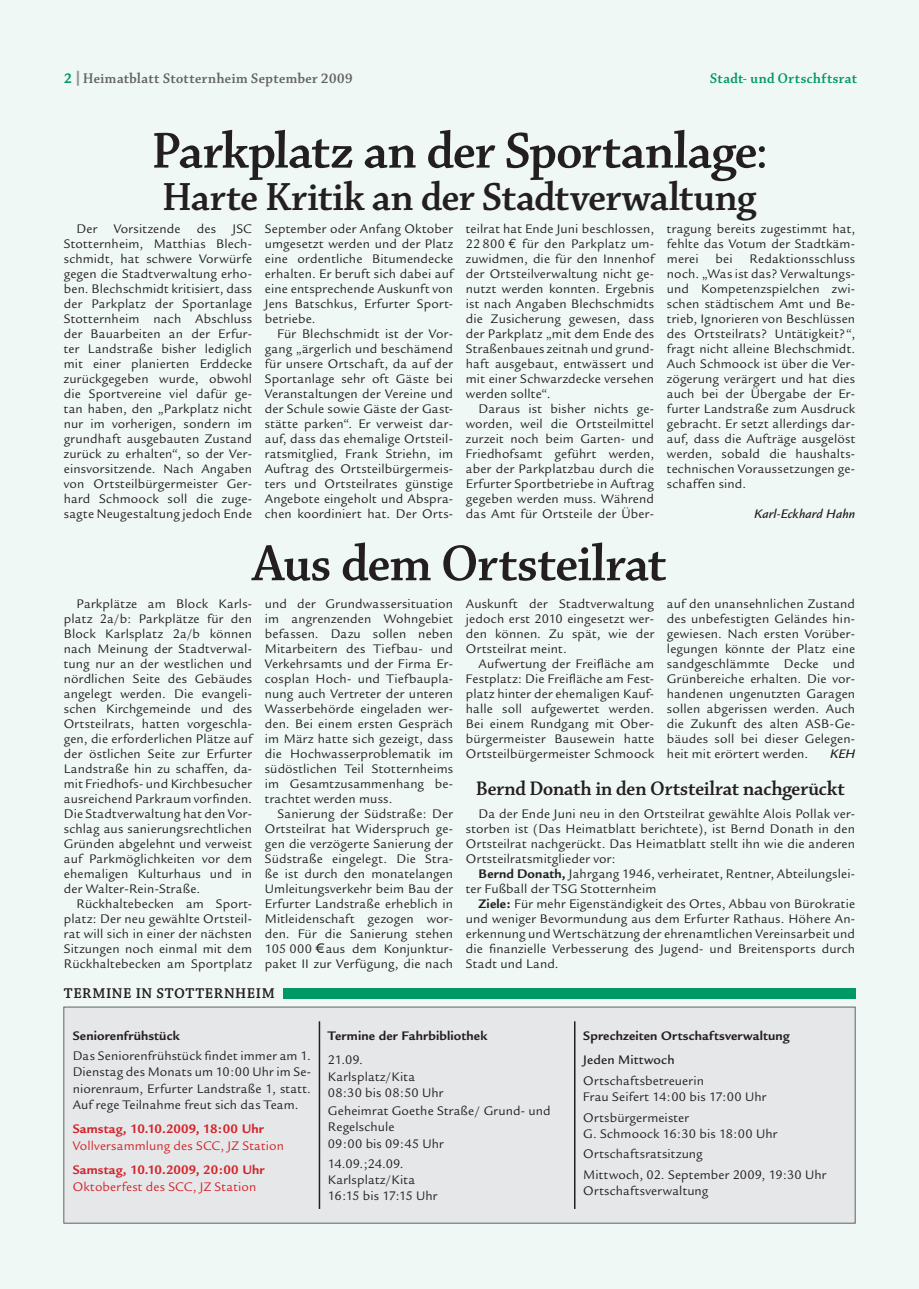
<style>
.page{position:relative;width:919px;height:1289px;background:#fff}
.page>*{position:absolute;margin:0;border:0;box-sizing:border-box;transform-origin:0 0}
.t1{font:54px "Chaparral Pro Semibold Disp";letter-spacing:-.005em;color:#231f20}
.t2{font:42px "Chaparral Pro Semibold Disp";color:#231f20}
.t3{font:21px "Chaparral Pro Semibold Disp";color:#231f20}
.t4{font:15px "Chaparral Pro Semibold Disp";letter-spacing:.03em;color:#636366}
.t5{font:15px "Chaparral Pro Semibold Disp";letter-spacing:.035em;color:#009864}
.t6{font:600 15px "Chaparral Pro";letter-spacing:.04em;color:#231f20}
.t7{font:13.5px/15px "Legacy Sans";letter-spacing:.015em;color:#231f20;text-align:justify}
.t8{font:700 13.5px "Legacy Sans";letter-spacing:.01em;color:#231f20}
.t9{font:13.5px "Legacy Sans";letter-spacing:.01em;color:#d1232a}
.t10{font:700 13.5px "Legacy Sans";letter-spacing:.005em;color:#d1232a}
.t11{font:italic 500 13.5px "Legacy Sans";letter-spacing:.005em;color:#231f20}
.t12{font:500 13.5px "Legacy Sans";letter-spacing:.01em;color:#231f20}
.s1{font-family:"Legacy Sans";font-weight:700;color:#939598}
.s2{font-family:"Euro Mono"}
.s3{font-weight:700}
</style>
<div class="page">
<div style="left:0;top:0;width:906px;height:1288px;background:#eff8f4"></div>
<div style="left:906px;top:0;width:12px;height:1288px;background:#eff8f4"></div>
<div style="left:283px;top:988px;width:572px;height:10px;background:#009864"></div>
<div style="left:64px;top:1007px;width:791px;height:216px;background:#e6e7e9"></div>
<hr style="left:319px;top:1021px;width:1px;height:187px;background:#231f20">
<hr style="left:574px;top:1021px;width:1px;height:187px;background:#231f20">
<div style="left:63px;top:1006px;width:792px;height:217px;border:1px solid #636366"></div>
<p class="t4" style="left:74px;top:71px;width:280px"><span class="s1">|</span>Heimatblatt Stotternheim September 2009</p>
<p class="t5" style="left:710px;top:71px;width:148px">Stadt- und Ortschftsrat</p>
<h1 class="t1" style="left:152px;top:122px;width:615px">Parkplatz an der Sportanlage:</h1>
<h2 class="t2" style="left:163px;top:174px;width:595px">Harte Kritik an der Stadtverwaltung</h2>
<p class="t7" style="left:64px;top:221px;width:190px;text-indent:13px">Der Vorsitzende des JSC Stotternheim, Matthias Blech&shy;schmidt, hat schwere Vorwürfe gegen die Stadtverwaltung erho&shy;ben. Blechschmidt kritisiert, dass der Parkplatz der Sportanlage Stotternheim nach Abschluss der Bauarbeiten an der Erfur&shy;ter Landstraße bisher lediglich mit einer planierten Erddecke zurückgegeben wurde, obwohl die Sportvereine viel dafür ge&shy;tan haben, den „Parkplatz nicht nur im vorherigen, sondern im grundhaft ausgebauten Zustand zurück zu erhalten“, so der Ver&shy;einsvorsitzende. Nach Angaben von Ortsteilbürgermeister Ger&shy;hard Schmoock soll die zuge&shy;sagte Neugestaltung jedoch Ende</p>
<p class="t7" style="left:265px;top:221px;width:190px">September oder Anfang Oktober umgesetzt werden und der Platz eine ordentliche Bitumendecke erhalten. Er beruft sich dabei auf eine entsprechende Auskunft von Jens Batschkus, Erfurter Sport&shy;betriebe.</p>
<p class="t7" style="left:265px;top:326px;width:190px;text-indent:13px">Für Blechschmidt ist der Vor&shy;gang „ärgerlich und beschämend für unsere Ortschaft, da auf der Sportanlage sehr oft Gäste bei Veranstaltungen der Vereine und der Schule sowie Gäste der Gast&shy;stätte parken“. Er verweist dar&shy;auf, dass das ehemalige Ortsteil&shy;ratsmitglied, Frank Striehn, im Auftrag des Ortsteilbürgermeis&shy;ters und Ortsteilrates günstige Angebote eingeholt und Abspra&shy;chen koordiniert hat. Der Orts-</p>
<p class="t7" style="left:466px;top:221px;width:190px">teilrat hat Ende Juni beschlossen, 22 800 <span class="s2">€</span> für den Parkplatz um&shy;zuwidmen, die für den Innenhof der Ortsteilverwaltung nicht ge&shy;nutzt werden konnten. Ergebnis ist nach Angaben Blechschmidts die Zusicherung gewesen, dass der Parkplatz „mit dem Ende des Straßenbaues zeitnah und grund&shy;haft ausgebaut, entwässert und mit einer Schwarzdecke versehen werden sollte“.</p>
<p class="t7" style="left:466px;top:401px;width:190px;text-indent:13px">Daraus ist bisher nichts ge&shy;worden, weil die Ortsteilmittel zurzeit noch beim Garten- und Friedhofsamt geführt werden, aber der Parkplatzbau durch die Erfurter Sportbetriebe in Auftrag gegeben werden muss. Während das Amt für Ortsteile der Über-</p>
<p class="t7" style="left:666px;top:221px;width:190px">tragung bereits zugestimmt hat, fehlte das Votum der Stadtkäm&shy;merei bei</p>
<p class="t7" style="left:666px;top:251px;width:190px;text-indent:83px">Redaktionsschluss noch. „Was ist das? Verwaltungs&shy;und Kompetenzspielchen zwi&shy;schen städtischem Amt und Be&shy;trieb, Ignorieren von Beschlüssen des Ortsteilrats? Untätigkeit?“, fragt nicht alleine Blechschmidt.<br>Auch Schmoock ist über die Ver&shy;zögerung verärgert und hat dies auch bei der Übergabe der Er&shy;furter Landstraße zum Ausdruck gebracht. Er setzt allerdings dar&shy;auf, dass die Aufträge ausgelöst werden, sobald die haushalts&shy;technischen Voraussetzungen ge&shy;schaffen sind.</p>
<p class="t11" style="left:754px;top:506px;width:102px">Karl-Eckhard Hahn</p>
<h1 class="t1" style="left:252px;top:535px;width:415px">Aus dem Ortsteilrat</h1>
<p class="t7" style="left:64px;top:596px;width:190px;text-indent:13px">Parkplätze am Block Karls&shy;platz 2a/b: Parkplätze für den Block Karlsplatz 2a/b können nach Meinung der Stadtverwal&shy;tung nur an der westlichen und nördlichen Seite des Gebäudes angelegt werden. Die evangeli&shy;schen Kirchgemeinde und des Ortsteilrats, hatten vorgeschla&shy;gen, die erforderlichen Plätze auf der östlichen Seite zur Erfurter Landstraße hin zu schaffen, da&shy;mit Friedhofs- und Kirchbesucher ausreichend Parkraum vorfinden.<br>Die Stadtverwaltung hat den Vor&shy;schlag aus sanierungsrechtlichen Gründen abgelehnt und verweist auf Parkmöglichkeiten vor dem ehemaligen Kulturhaus und in der Walter-Rein-Straße.</p>
<p class="t7" style="left:64px;top:896px;width:190px;text-indent:13px">Rückhaltebecken am Sport&shy;platz: Der neu gewählte Ortsteil&shy;rat will sich in einer der nächsten Sitzungen noch einmal mit dem Rückhaltebecken am Sportplatz</p>
<p class="t7" style="left:265px;top:596px;width:190px">und der Grundwassersituation im angrenzenden Wohngebiet befassen. Dazu sollen neben Mitarbeitern des Tiefbau- und Verkehrsamts und der Firma Er&shy;cosplan Hoch- und Tiefbaupla&shy;nung auch Vertreter der unteren Wasserbehörde eingeladen wer&shy;den. Bei einem ersten Gespräch im März hatte sich gezeigt, dass die Hochwasserproblematik im südöstlichen Teil Stotternheims im Gesamtzusammenhang be&shy;trachtet werden muss.</p>
<p class="t7" style="left:265px;top:806px;width:190px;text-indent:13px">Sanierung der Südstraße: Der Ortsteilrat hat Widerspruch ge&shy;gen die verzögerte Sanierung der Südstraße eingelegt. Die Stra&shy;ße ist durch den monatelangen Umleitungsverkehr beim Bau der Erfurter Landstraße erheblich in Mitleidenschaft gezogen wor&shy;den. Für die Sanierung stehen 105 000 € aus dem Konjunktur&shy;paket II zur Verfügung, die nach</p>
<p class="t7" style="left:466px;top:596px;width:190px">Auskunft der Stadtverwaltung jedoch erst 2010 eingesetzt wer&shy;den können. Zu spät, wie der Ortsteilrat meint.</p>
<p class="t7" style="left:466px;top:656px;width:190px;text-indent:13px">Aufwertung der Freifläche am Festplatz: Die Freifläche am Fest&shy;platz hinter der ehemaligen Kauf&shy;halle soll aufgewertet werden.<br>Bei einem Rundgang mit Ober&shy;bürgermeister Bausewein hatte Ortsteilbürgermeister Schmoock</p>
<p class="t7" style="left:666px;top:596px;width:190px">auf den unansehnlichen Zustand des unbefestigten Geländes hin&shy;gewiesen. Nach ersten Vorüber&shy;legungen könnte der Platz eine sandgeschlämmte Decke und Grünbereiche erhalten. Die vor&shy;handenen ungenutzten Garagen sollen abgerissen werden. Auch die Zukunft des alten ASB-Ge&shy;bäudes soll bei dieser Gelegen&shy;heit mit erörtert werden.</p>
<p class="t11" style="left:829px;top:746px;width:27px">KEH</p>
<h3 class="t3" style="left:476px;top:777px;width:370px">Bernd Donath in den Ortsteilrat nachgerückt</h3>
<p class="t7" style="left:466px;top:806px;width:391px;text-indent:13px">Da der Ende Juni neu in den Ortsteilrat gewählte Alois Pollak ver&shy;storben ist (Das Heimatblatt berichtete), ist Bernd Donath in den Ortsteilrat nachgerückt. Das Heimatblatt stellt ihn wie die anderen Ortsteilratsmitglieder vor:</p>
<p class="t7" style="left:466px;top:866px;width:391px;text-indent:13px"><span class="s3">Bernd Donath,</span> Jahrgang 1946, verheiratet, Rentner, Abteilungslei&shy;ter Fußball der TSG Stotternheim</p>
<p class="t7" style="left:466px;top:896px;width:391px;text-indent:13px"><span class="s3">Ziele:</span> Für mehr Eigenständigkeit des Ortes, Abbau von Bürokratie und weniger Bevormundung aus dem Erfurter Rathaus. Höhere An&shy;erkennung und Wertschätzung der ehrenamtlichen Vereinsarbeit und die finanzielle Verbesserung des Jugend- und Breitensports durch Stadt und Land.</p>
<p class="t6" style="left:64px;top:984px;width:212px">TERMINE IN STOTTERNHEIM</p>
<p class="t8" style="left:73px;top:1027px;width:108px">Seniorenfrühstück</p>
<p class="t7" style="left:73px;top:1047px;width:240px;line-height:16.2px">Das Seniorenfrühstück findet immer am 1.<br>Dienstag des Monats um 10:00 Uhr im Se&shy;niorenraum, Erfurter Landstraße 1, statt.<br>Auf rege Teilnahme freut sich das Team.</p>
<p class="t10" style="left:73px;top:1121px;width:193px">Samstag, 10.10.2009, 18:00 Uhr</p>
<p class="t9" style="left:73px;top:1137px;width:213px">Vollversammlung des SCC, JZ Station</p>
<p class="t10" style="left:73px;top:1162px;width:193px">Samstag, 10.10.2009, 20:00 Uhr</p>
<p class="t9" style="left:73px;top:1178px;width:185px">Oktoberfest des SCC, JZ Station</p>
<p class="t8" style="left:328px;top:1027px;width:161px">Termine der Fahrbibliothek</p>
<p class="t7" style="left:328px;top:1052px;width:117px;line-height:16.2px;text-align:left">21.09.<br>Karlsplatz/Kita<br>08:30 bis 08:50 Uhr</p>
<p class="t7" style="left:328px;top:1102px;width:224px;line-height:16.2px;text-align:left">Geheimrat Goethe Straße/ Grund- und<br>Regelschule<br>09:00 bis 09:45 Uhr</p>
<p class="t7" style="left:328px;top:1155px;width:111px;line-height:16.2px;text-align:left">14.09.;24.09.<br>Karlsplatz/Kita<br>16:15 bis 17:15 Uhr</p>
<p class="t8" style="left:583px;top:1027px;width:208px">Sprechzeiten Ortschaftsverwaltung</p>
<p class="t12" style="left:583px;top:1052px;width:93px">Jeden Mittwoch</p>
<p class="t7" style="left:583px;top:1072px;width:185px;line-height:16.2px">Ortschaftsbetreuerin<br>Frau Seifert 14:00 bis 17:00 Uhr</p>
<p class="t7" style="left:583px;top:1109px;width:196px;line-height:16.2px">Ortsbürgermeister<br>G. Schmoock 16:30 bis 18:00 Uhr</p>
<p class="t7" style="left:583px;top:1143px;width:245px;line-height:20.4px">Ortschaftsratsitzung<br>Mittwoch, 02. September 2009, 19:30 Uhr</p>
<p class="t7" style="left:583px;top:1183px;width:127px">Ortschaftsverwaltung</p>
</div>
